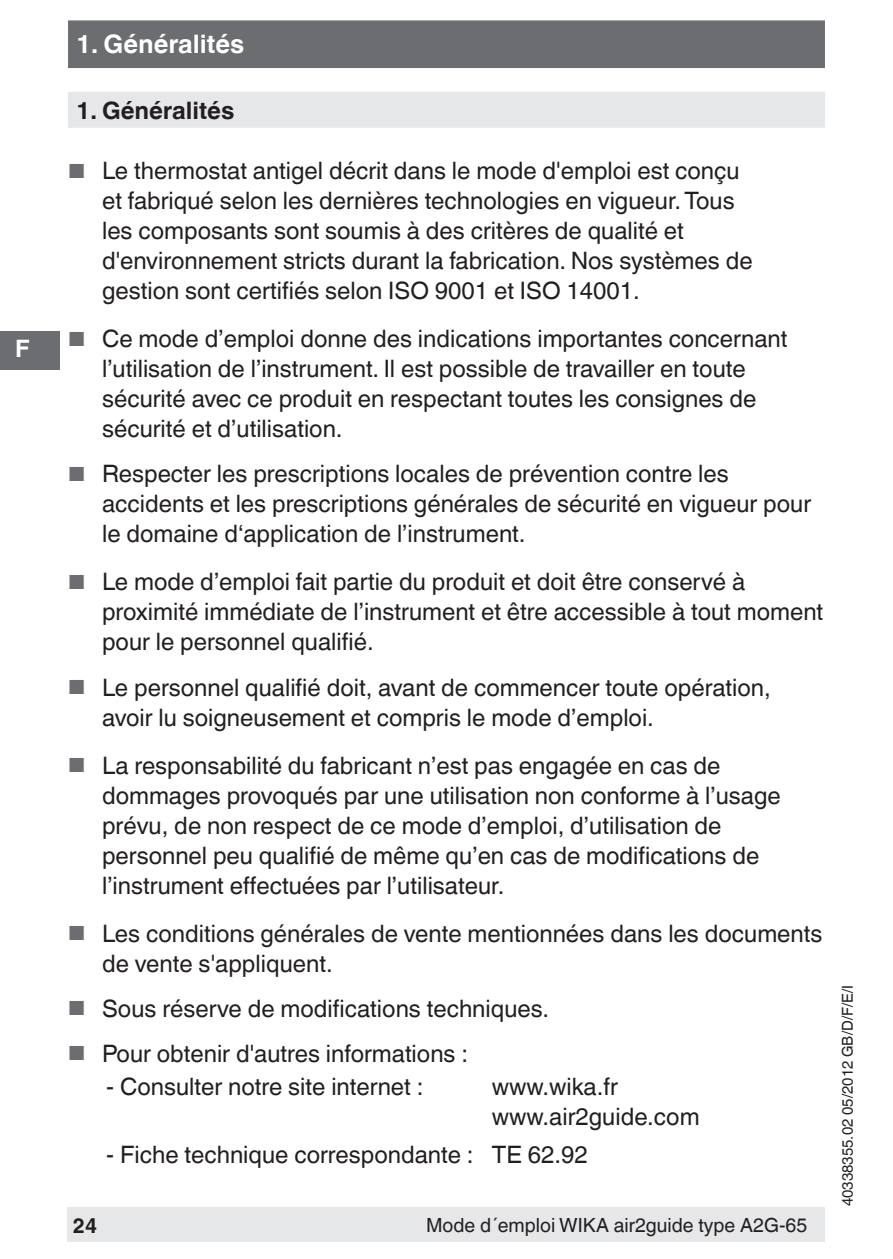
<style>
.page{position:relative;width:893px;height:1259px;background:#fff}
.page>*{position:absolute;margin:0;border:0;box-sizing:border-box;transform-origin:0 0}
.t1{font:700 25.5px "Helvetica World";color:#fff}
.t2{font:24px/30px "Helvetica World";color:#231f20}
.t3{font:700 24px "Helvetica World";color:#231f20}
.t4{font:700 24px "Helvetica World";color:#fff}
.t5{font:700 21px "Helvetica World";color:#231f20}
.t6{font:19.5px "Helvetica World";color:#231f20}
.t7{font:15px "Helvetica World";color:#231f20}
.s1{font-size:20.4px;color:#6c6d70}
</style>
<div class="page">
<div style="left:0;top:331px;width:60px;height:38px;background:#6c6d70"></div>
<div style="left:67px;top:1208px;width:758px;height:34px;background:#e6e7e9"></div>
<div style="left:68px;top:20px;width:757px;height:48px;background:#6c6d70;border:3px solid #6c6d70"></div>
<div style="left:68px;top:92px;width:757px;height:36px;background:#e6e7e9"></div>
<p class="t4" style="left:15px;top:335px;width:16px">F</p>
<p class="t1" style="left:77px;top:30px;width:169px">1. Généralités</p>
<p class="t3" style="left:77px;top:97px;width:159px">1. Généralités</p>
<p class="t2" style="left:102px;top:156px;width:652px;text-indent:-34px"><span class="s1">■</span> Le thermostat antigel décrit dans le mode d'emploi est conçu et fabriqué selon les dernières technologies en vigueur. Tous les composants sont soumis à des critères de qualité et d'environnement stricts durant la fabrication. Nos systèmes de gestion sont certifiés selon ISO 9001 et ISO 14001.</p>
<p class="t2" style="left:102px;top:324px;width:687px;text-indent:-34px"><span class="s1">■</span> Ce mode d’emploi donne des indications importantes concernant l’utilisation de l’instrument. Il est possible de travailler en toute sécurité avec ce produit en respectant toutes les consignes de sécurité et d’utilisation.</p>
<p class="t2" style="left:102px;top:459px;width:711px;text-indent:-34px"><span class="s1">■</span> Respecter les prescriptions locales de prévention contre les accidents et les prescriptions générales de sécurité en vigueur pour le domaine d‘application de l’instrument.</p>
<p class="t2" style="left:102px;top:567px;width:723px;text-indent:-34px"><span class="s1">■</span> Le mode d’emploi fait partie du produit et doit être conservé à proximité immédiate de l’instrument et être accessible à tout moment pour le personnel qualifié.</p>
<p class="t2" style="left:102px;top:672px;width:670px;text-indent:-34px"><span class="s1">■</span> Le personnel qualifié doit, avant de commencer toute opération, avoir lu soigneusement et compris le mode d’emploi.</p>
<p class="t2" style="left:102px;top:750px;width:680px;text-indent:-34px"><span class="s1">■</span> La responsabilité du fabricant n’est pas engagée en cas de dommages provoqués par une utilisation non conforme à l’usage prévu, de non respect de ce mode d’emploi, d’utilisation de personnel peu qualifié de même qu’en cas de modifications de l’instrument effectuées par l’utilisateur.</p>
<p class="t2" style="left:102px;top:918px;width:722px;text-indent:-34px"><span class="s1">■</span> Les conditions générales de vente mentionnées dans les documents de vente s'appliquent.</p>
<p class="t2" style="left:68px;top:993px;width:483px"><span class="s1">■</span> Sous réserve de modifications techniques.</p>
<p class="t2" style="left:68px;top:1038px;width:402px"><span class="s1">■</span> Pour obtenir d'autres informations :</p>
<p class="t2" style="left:106px;top:1071px;width:319px">- Consulter notre site internet :</p>
<p class="t2" style="left:492px;top:1071px;width:209px">www.wika.fr www.air2guide.com</p>
<p class="t2" style="left:106px;top:1140px;width:483px">- Fiche technique correspondante : TE 62.92</p>
<p class="t5" style="left:73px;top:1213px;width:26px">24</p>
<p class="t6" style="left:426px;top:1213px;width:383px">Mode d´emploi WIKA air2guide type A2G-65</p>
<p class="t7" style="left:839px;top:1206px;width:222px;rotate:-90deg">40338355.02 05/2012 GB/D/F/E/I</p>
</div>
